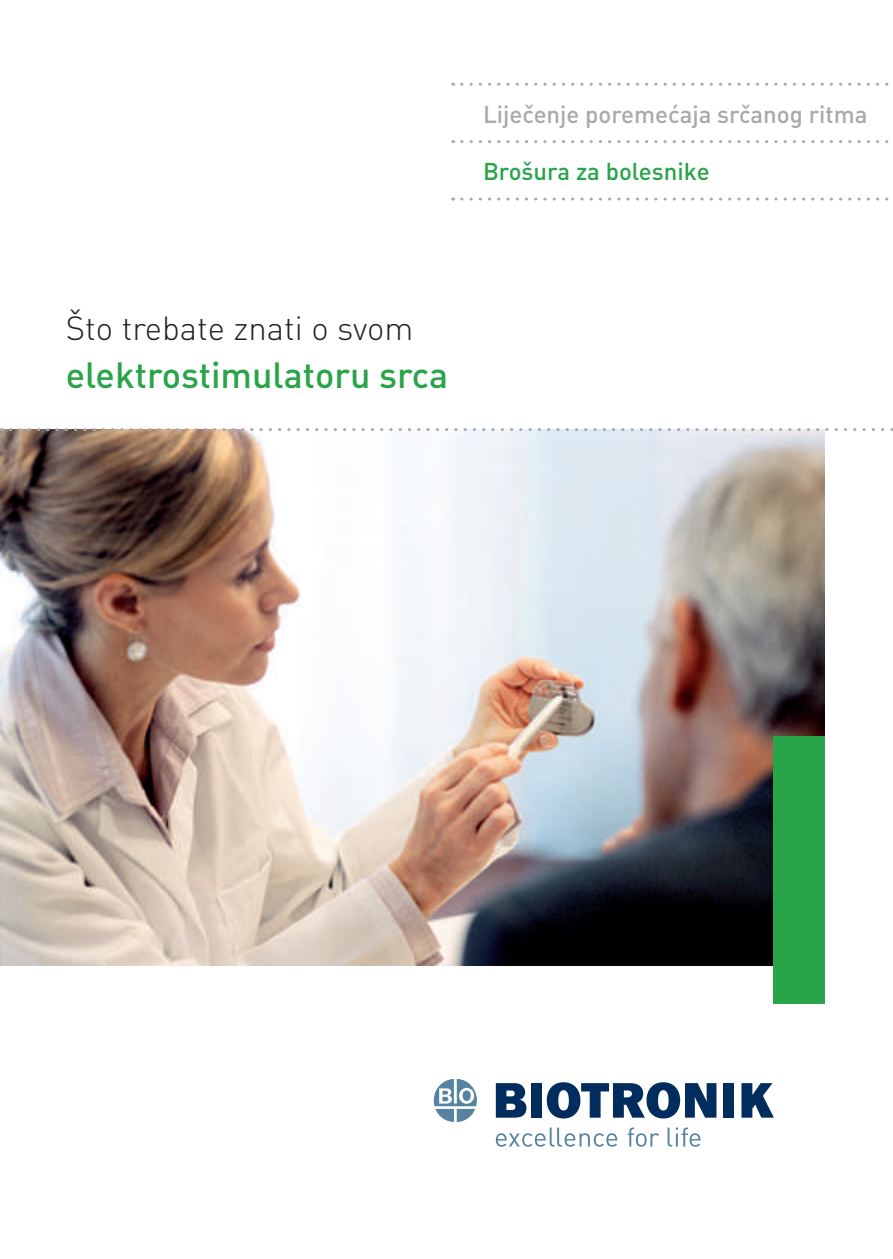
<style>
.page{position:relative;width:893px;height:1259px;background:#fff}
.page>*{position:absolute;margin:0;border:0;box-sizing:border-box;transform-origin:0 0}
.t1{font:500 36px "DIN Pro";color:#29a449}
.t2{font:300 33px "DIN Pro";color:#231f20}
.t3{font:500 24px "DIN Pro";color:#a8a9ad}
.t4{font:500 24px "DIN Pro";color:#29a449}
</style>
<div class="page">
<svg style="left:462px;top:83px;width:427px;height:3px"></svg>
<svg style="left:462px;top:197px;width:427px;height:3px"></svg>
<svg style="left:462px;top:140px;width:427px;height:3px"></svg>
<img style="left:0;top:429px;width:825px;height:536px">
<div style="left:774px;top:736px;width:51px;height:267px;background:#29a449"></div>
<svg style="left:10px;top:428px;width:883px;height:3px"></svg>
<svg style="left:496px;top:1127px;width:121px;height:19px"></svg>
<svg style="left:628px;top:1127px;width:31px;height:19px"></svg>
<svg style="left:668px;top:1127px;width:32px;height:19px"></svg>
<svg style="left:496px;top:1083px;width:30px;height:34px"></svg>
<div style="left:531px;top:1083px;width:11px;height:34px;background:#002d5e"></div>
<div style="left:723px;top:1083px;width:11px;height:34px;background:#002d5e"></div>
<svg style="left:741px;top:1083px;width:33px;height:34px"></svg>
<svg style="left:547px;top:1082px;width:169px;height:36px"></svg>
<svg style="left:434px;top:1079px;width:43px;height:43px"></svg>
<p class="t3" style="left:483px;top:98px;width:386px">Liječenje poremećaja srčanog ritma</p>
<p class="t4" style="left:483px;top:156px;width:228px">Brošura za bolesnike</p>
<h2 class="t2" style="left:66px;top:308px;width:349px">Što trebate znati o svom</h2>
<h1 class="t1" style="left:66px;top:352px;width:384px">elektrostimulatoru srca</h1>
</div>
